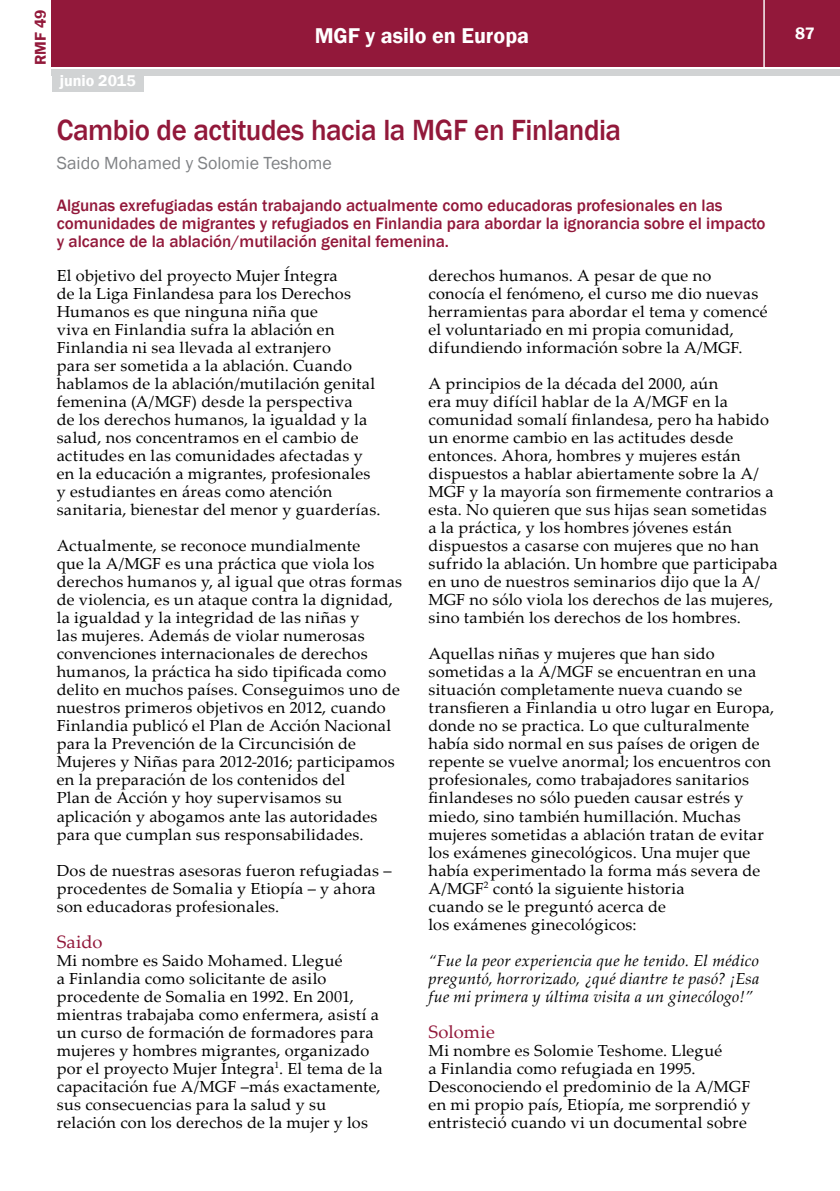
<style>
.page{position:relative;width:840px;height:1191px;background:#fff}
.page>*{position:absolute;margin:0;border:0;box-sizing:border-box;transform-origin:0 0}
.t1{font:500 30px "Franklin Gothic";letter-spacing:-.015em;color:#92183a;scale:.96 1}
.t2{font:600 22px "Franklin Gothic";color:#fff}
.t3{font:18px "Franklin Gothic";color:#808285}
.t4{font:18px "Palatino Linotype";letter-spacing:.005em;color:#92183a}
.t5{font:500 17px/18px "Franklin Gothic";color:#92183a}
.t6{font:600 17px "Franklin Gothic";color:#fff}
.t7{font:16px/18px "Palatino Linotype";letter-spacing:.015em;color:#000}
.t8{font:italic 16px/18px "Palatino Linotype";letter-spacing:.01em;color:#000;text-align:justify}
.t9{font:600 16px "Franklin Gothic";color:#fff}
.t10{font:600 16px "Franklin Gothic";color:#92183a}
</style>
<div class="page">
<div style="left:52px;top:0;width:787px;height:66px;background:#92183a"></div>
<div style="left:52px;top:69px;width:787px;height:6px;background:#d1d3d4"></div>
<hr style="left:763px;top:0;width:1px;height:68px;background:#fff">
<div style="left:52px;top:74px;width:91px;height:18px;background:#d1d3d4"></div>
<p class="t10" style="left:31px;top:65px;width:57px;rotate:-90deg">RMF 49</p>
<h2 class="t2" style="left:314px;top:22px;width:216px">MGF y asilo en Europa</h2>
<p class="t6" style="left:794px;top:23px;width:21px">87</p>
<p class="t9" style="left:60px;top:71px;width:77px">junio 2015</p>
<h1 class="t1" style="left:57px;top:112px;width:589px">Cambio de actitudes hacia la MGF en Finlandia</h1>
<p class="t3" style="left:57px;top:152px;width:276px">Saido Mohamed y Solomie Teshome</p>
<p class="t5" style="left:57px;top:197px;width:709px">Algunas exrefugiadas están trabajando actualmente como educadoras profesionales en las comunidades de migrantes y refugiados en Finlandia para abordar la ignorancia sobre el impacto y alcance de la ablación/mutilación genital femenina.</p>
<p class="t7" style="left:57px;top:266px;width:325px">El objetivo del proyecto Mujer Íntegra<br>de la Liga Finlandesa para los Derechos Humanos es que ninguna niña que<br>viva en Finlandia sufra la ablación en Finlandia ni sea llevada al extranjero<br>para ser sometida a la ablación. Cuando hablamos de la ablación/mutilación genital femenina (A/MGF) desde la perspectiva<br>de los derechos humanos, la igualdad y la salud, nos concentramos en el cambio de actitudes en las comunidades afectadas y en la educación a migrantes, profesionales y estudiantes en áreas como atención sanitaria, bienestar del menor y guarderías.</p>
<p class="t7" style="left:57px;top:536px;width:347px">Actualmente, se reconoce mundialmente<br>que la A/MGF es una práctica que viola los derechos humanos y, al igual que otras formas de violencia, es un ataque contra la dignidad, la igualdad y la integridad de las niñas y<br>las mujeres. Además de violar numerosas convenciones internacionales de derechos humanos, la práctica ha sido tipificada como delito en muchos países. Conseguimos uno de nuestros primeros objetivos en 2012, cuando Finlandia publicó el Plan de Acción Nacional para la Prevención de la Circuncisión de Mujeres y Niñas para 2012-2016; participamos en la preparación de los contenidos del<br>Plan de Acción y hoy supervisamos su aplicación y abogamos ante las autoridades para que cumplan sus responsabilidades.</p>
<p class="t7" style="left:57px;top:860px;width:336px">Dos de nuestras asesoras fueron refugiadas – procedentes de Somalia y Etiopía – y ahora son educadoras profesionales.</p>
<p class="t4" style="left:57px;top:928px;width:47px">Saido</p>
<p class="t7" style="left:57px;top:950px;width:327px">Mi nombre es Saido Mohamed. Llegué<br>a Finlandia como solicitante de asilo procedente de Somalia en 1992. En 2001, mientras trabajaba como enfermera, asistí a un curso de formación de formadores para mujeres y hombres migrantes, organizado por el proyecto Mujer Íntegra<sup>1</sup>. El tema de la capacitación fue A/MGF –más exactamente, sus consecuencias para la salud y su relación con los derechos de la mujer y los</p>
<p class="t7" style="left:428px;top:266px;width:340px">derechos humanos. A pesar de que no conocía el fenómeno, el curso me dio nuevas herramientas para abordar el tema y comencé el voluntariado en mi propia comunidad, difundiendo información sobre la A/MGF.</p>
<p class="t7" style="left:428px;top:374px;width:350px">A principios de la década del 2000, aún<br>era muy difícil hablar de la A/MGF en la comunidad somalí finlandesa, pero ha habido un enorme cambio en las actitudes desde entonces. Ahora, hombres y mujeres están dispuestos a hablar abiertamente sobre la A/ MGF y la mayoría son firmemente contrarios a esta. No quieren que sus hijas sean sometidas a la práctica, y los hombres jóvenes están dispuestos a casarse con mujeres que no han sufrido la ablación. Un hombre que participaba en uno de nuestros seminarios dijo que la A/ MGF no sólo viola los derechos de las mujeres, sino también los derechos de los hombres.</p>
<p class="t7" style="left:428px;top:644px;width:347px">Aquellas niñas y mujeres que han sido sometidas a la A/MGF se encuentran en una situación completamente nueva cuando se transfieren a Finlandia u otro lugar en Europa, donde no se practica. Lo que culturalmente había sido normal en sus países de origen de repente se vuelve anormal; los encuentros con profesionales, como trabajadores sanitarios finlandeses no sólo pueden causar estrés y miedo, sino también humillación. Muchas mujeres sometidas a ablación tratan de evitar los exámenes ginecológicos. Una mujer que había experimentado la forma más severa de A/MGF<sup>2</sup> contó la siguiente historia<br>cuando se le preguntó acerca de<br>los exámenes ginecológicos:</p>
<p class="t8" style="left:428px;top:950px;width:332px">“Fue la peor experiencia que he tenido. El médico preguntó, horrorizado, ¿qué diantre te pasó? ¡Esa fue mi primera y última visita a un ginecólogo!”</p>
<p class="t4" style="left:428px;top:1018px;width:68px">Solomie</p>
<p class="t7" style="left:428px;top:1040px;width:323px">Mi nombre es Solomie Teshome. Llegué<br>a Finlandia como refugiada en 1995.<br>Desconociendo el predominio de la A/MGF en mi propio país, Etiopía, me sorprendió y entristeció cuando vi un documental sobre</p>
</div>
